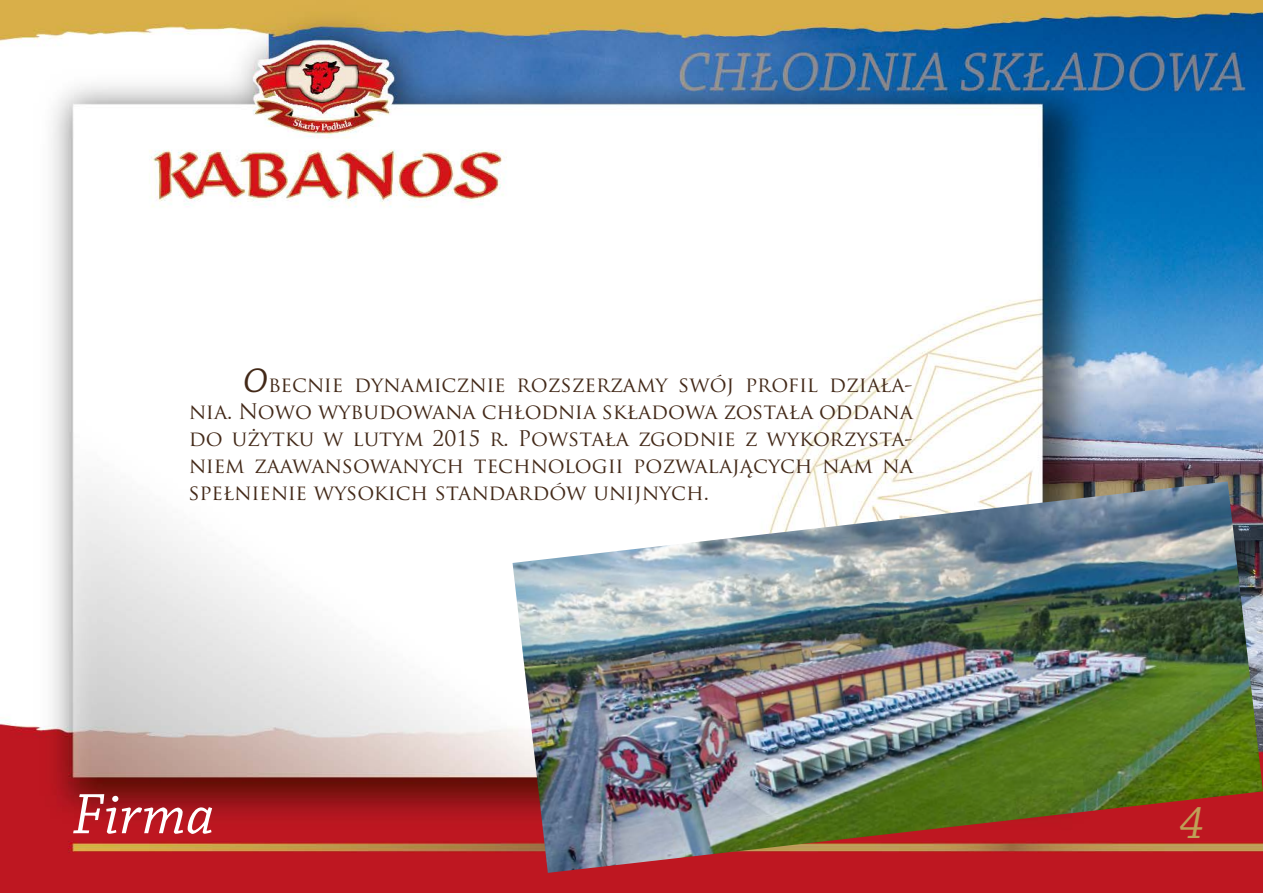
<style>
.page{position:relative;width:1263px;height:893px;background:#fff}
.page>*{position:absolute;margin:0;border:0;box-sizing:border-box;transform-origin:0 0}
.t1{font:italic 60px "Chaparral Pro";letter-spacing:.005em;color:#fff}
.t2{font:italic 48px "Chaparral Pro";color:#bfa057}
.t3{font:21px/27px "Trajan Pro";color:#432918;text-align:justify}
.s1{font-family:"Chaparral Pro";font-style:italic;font-size:36px}
</style>
<div class="page">
<img style="left:0;top:0;width:1263px;height:893px">
<img style="left:512px;top:481px;width:751px;height:392px">
<p class="t3" style="left:189px;top:370px;width:725px;text-indent:54px"><span class="s1">O</span>becnie dynamicznie rozszerzamy swój profil działa&shy;nia. Nowo wybudowana chłodnia składowa została oddana do użytku w lutym 2015 r. Powstała zgodnie z wykorzysta&shy;niem zaawansowanych technologii pozwalających nam na spełnienie wysokich standardów unijnych.</p>
<h1 class="t1" style="left:73px;top:781px;width:143px">Firma</h1>
<h2 class="t2" style="left:1179px;top:797px;width:26px">4</h2>
</div>
